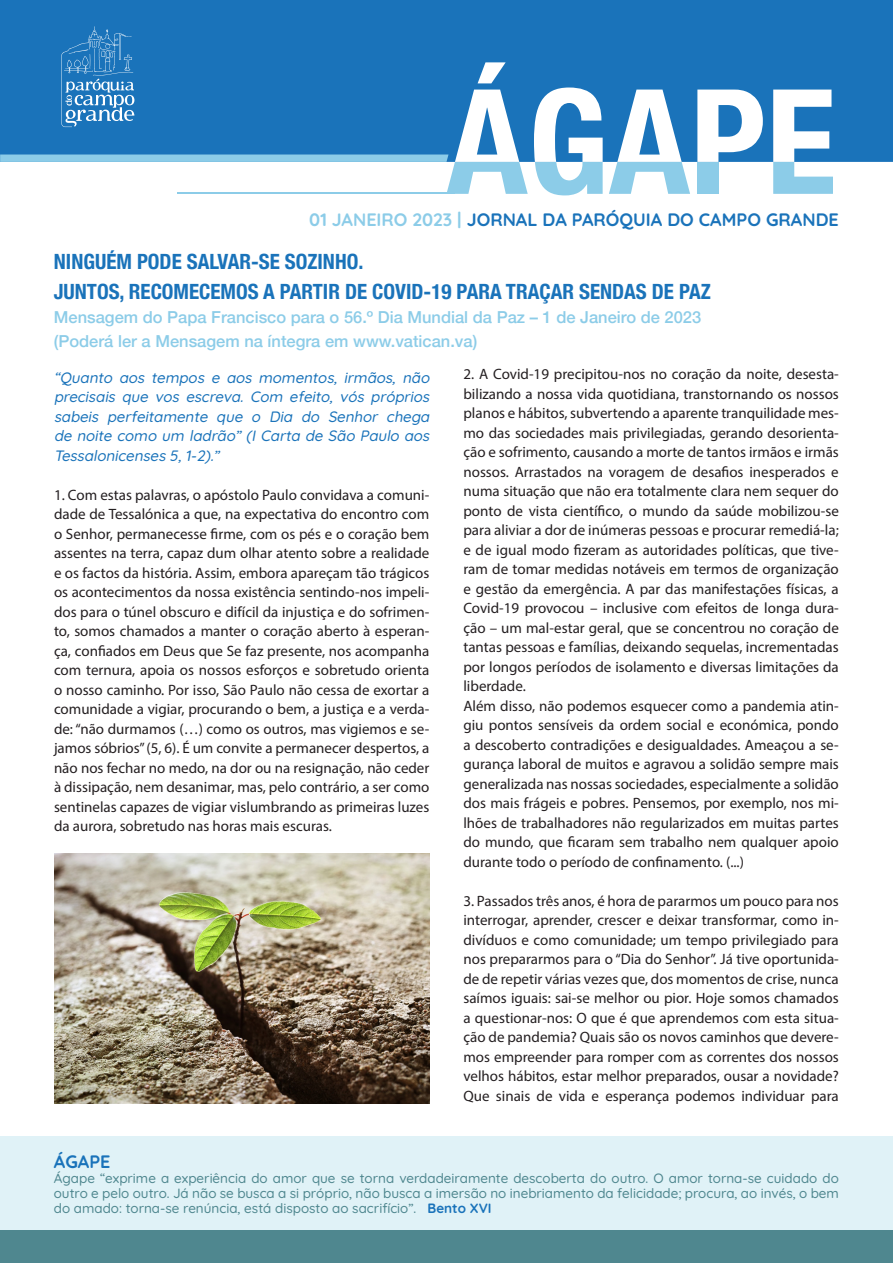
<style>
.page{position:relative;width:893px;height:1263px;background:#fff}
.page>*{position:absolute;margin:0;border:0;box-sizing:border-box;transform-origin:0 0}
.t1{font:700 condensed 21px "Helvetica Neue";color:#1a73ba}
.t2{font:700 18px "Quicksand";color:#1a73ba}
.t3{font:500 16.5px "Helvetica Neue";color:#8ccce8}
.t4{font:15px/19.5px "Myriad Pro";color:#241f21;text-align:justify}
.t5{font:italic 500 15px/19.5px "Quicksand";color:#1a73ba;text-align:justify}
.t6{font:500 13.5px/15px "Quicksand";color:#4f878f;text-align:justify}
.s1{color:#8ccce8}
.s2{font-weight:700;color:#1a73ba}
</style>
<div class="page">
<div style="left:0;top:0;width:893px;height:162px;background:#1a73ba"></div>
<div style="left:697px;top:162px;width:21px;height:32px;background:#8ccce8"></div>
<svg style="left:0;top:26px;width:528px;height:168px"></svg>
<svg style="left:534px;top:88px;width:69px;height:107px"></svg>
<svg style="left:609px;top:90px;width:81px;height:104px"></svg>
<svg style="left:697px;top:90px;width:66px;height:72px"></svg>
<svg style="left:773px;top:90px;width:60px;height:104px"></svg>
<div style="left:0;top:1136px;width:893px;height:95px;background:#e0f2f7"></div>
<div style="left:0;top:1230px;width:893px;height:33px;background:#4f878f"></div>
<img style="left:54px;top:853px;width:375px;height:250px">
<p class="t2" style="left:309px;top:206px;width:531px"><span class="s1">01 JANEIRO 2023 |</span> JORNAL DA PARÓQUIA DO CAMPO GRANDE</p>
<p class="t1" style="left:54px;top:244px;width:311px">NINGUÉM PODE SALVAR-SE SOZINHO.</p>
<p class="t1" style="left:54px;top:274px;width:658px">JUNTOS, RECOMECEMOS A PARTIR DE COVID-19 PARA TRAÇAR SENDAS DE PAZ</p>
<p class="t3" style="left:54px;top:304px;width:649px">Mensagem do Papa Francisco para o 56.º Dia Mundial da Paz – 1 de Janeiro de 2023</p>
<p class="t3" style="left:54px;top:328px;width:425px">(Poderá ler a Mensagem na íntegra em www.vatican.va)</p>
<p class="t5" style="left:54px;top:366px;width:380px">“Quanto aos tempos e aos momentos, irmãos, não precisais que vos escreva. Com efeito, vós próprios sabeis perfeitamente que o Dia do Senhor chega de noite como um ladrão” (I Carta de São Paulo aos Tessalonicenses 5,1-2).”</p>
<p class="t4" style="left:54px;top:485px;width:377px">1. Com estas palavras, o apóstolo Paulo convidava a comuni&shy;dade de Tessalónica a que, na expectativa do encontro com o Senhor, permanecesse firme, com os pés e o coração bem assentes na terra, capaz dum olhar atento sobre a realidade e os factos da história. Assim, embora apareçam tão trágicos os acontecimentos da nossa existência sentindo-nos impeli&shy;dos para o túnel obscuro e difícil da injustiça e do sofrimen&shy;to, somos chamados a manter o coração aberto à esperan&shy;ça, confiados em Deus que Se faz presente, nos acompanha com ternura, apoia os nossos esforços e sobretudo orienta o nosso caminho. Por isso, São Paulo não cessa de exortar a comunidade a vigiar, procurando o bem, a justiça e a verda&shy;de: “não durmamos (…) como os outros, mas vigiemos e se&shy;jamos sóbrios” (5, 6). É um convite a permanecer despertos, a não nos fechar no medo, na dor ou na resignação, não ceder à dissipação, nem desanimar, mas, pelo contrário, a ser como sentinelas capazes de vigiar vislumbrando as primeiras luzes da aurora, sobretudo nas horas mais escuras.</p>
<p class="t4" style="left:463px;top:364px;width:377px">2. A Covid-19 precipitou-nos no coração da noite, desesta&shy;bilizando a nossa vida quotidiana, transtornando os nossos planos e hábitos, subvertendo a aparente tranquilidade mes&shy;mo das sociedades mais privilegiadas, gerando desorienta&shy;ção e sofrimento, causando a morte de tantos irmãos e irmãs nossos. Arrastados na voragem de desafios inesperados e numa situação que não era totalmente clara nem sequer do ponto de vista científico, o mundo da saúde mobilizou-se para aliviar a dor de inúmeras pessoas e procurar remediá-la; e de igual modo fizeram as autoridades políticas, que tive&shy;ram de tomar medidas notáveis em termos de organização e gestão da emergência. A par das manifestações físicas, a Covid-19 provocou – inclusive com efeitos de longa dura&shy;ção – um mal-estar geral, que se concentrou no coração de tantas pessoas e famílias, deixando sequelas, incrementadas por longos períodos de isolamento e diversas limitações da liberdade.</p>
<p class="t4" style="left:463px;top:696px;width:377px">Além disso, não podemos esquecer como a pandemia atin&shy;giu pontos sensíveis da ordem social e económica, pondo a descoberto contradições e desigualdades. Ameaçou a se&shy;gurança laboral de muitos e agravou a solidão sempre mais generalizada nas nossas sociedades, especialmente a solidão dos mais frágeis e pobres. Pensemos, por exemplo, nos mi&shy;lhões de trabalhadores não regularizados em muitas partes do mundo, que ficaram sem trabalho nem qualquer apoio durante todo o período de confinamento. (...)</p>
<p class="t4" style="left:463px;top:891px;width:377px">3. Passados três anos, é hora de pararmos um pouco para nos</p>
<p class="t4" style="left:463px;top:910px;width:377px">interrogar, aprender, crescer e deixar transformar, como in&shy;divíduos e como comunidade; um tempo privilegiado para nos prepararmos para o “Dia do Senhor”. Já tive oportunida&shy;de de repetir várias vezes que, dos momentos de crise, nunca saímos iguais: sai-se melhor ou pior. Hoje somos chamados a questionar-nos: O que é que aprendemos com esta situa&shy;ção de pandemia? Quais são os novos caminhos que devere&shy;mos empreender para romper com as correntes dos nossos velhos hábitos, estar melhor preparados, ousar a novidade?<br>Que sinais de vida e esperança podemos individuar para</p>
<p class="t2" style="left:54px;top:1147px;width:58px">ÁGAPE</p>
<p class="t6" style="left:54px;top:1169px;width:786px">Ágape “exprime a experiência do amor que se torna verdadeiramente descoberta do outro. O amor torna-se cuidado do outro e pelo outro. Já não se busca a si próprio, não busca a imersão no inebriamento da felicidade; procura, ao invés, o bem do amado: torna-se renúncia, está disposto ao sacrifício”. <span class="s2">Bento XVI</span></p>
</div>
